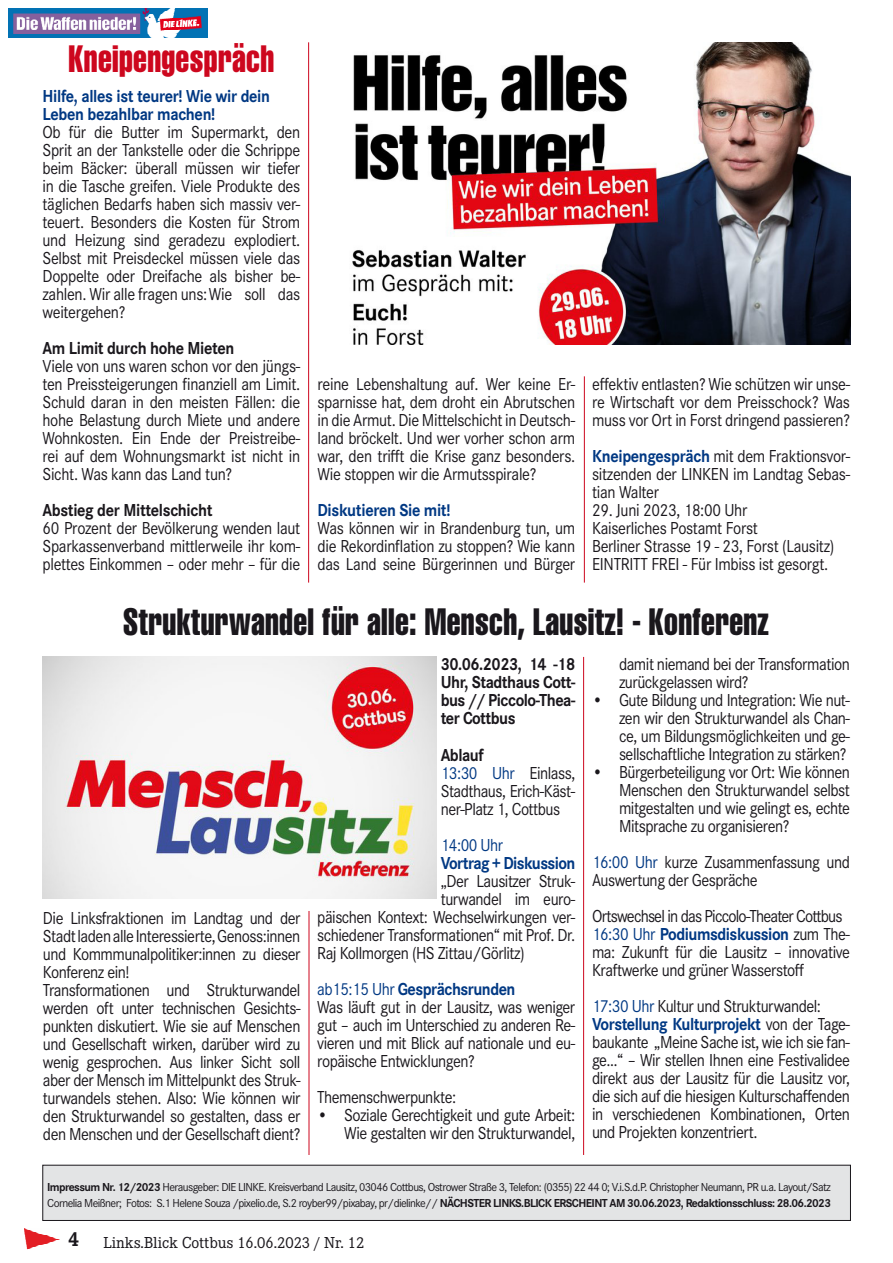
<style>
.page{position:relative;width:893px;height:1263px;background:#fff}
.page>*{position:absolute;margin:0;border:0;box-sizing:border-box;transform-origin:0 0}
.t1{font:extra-condensed 37.5px "Helvetica";letter-spacing:.01em;color:#1a171c;scale:.87 1}
.t2{font:extra-condensed 37.5px "Helvetica";letter-spacing:.01em;color:#cd071e;scale:.87 1}
.t3{font:700 21px "Corporate E";color:#1a171c}
.t4{font:18px/18px "Corporate S";letter-spacing:-.03em;color:#1a171c;text-align:justify;scale:.9 1}
.t5{font:700 18px/18px "Corporate S";letter-spacing:-.03em;color:#1a171c;text-align:justify;scale:.9 1}
.t6{font:700 18px/18px "Corporate S";letter-spacing:-.02em;color:#003883;scale:.9 1}
.t7{font:18px "Corporate S";letter-spacing:-.05em;color:#1a171c;scale:.9 1}
.t8{font:700 18px "Corporate S";letter-spacing:-.04em;color:#003883;scale:.9 1}
.t9{font:18px "Corporate S";letter-spacing:-.03em;color:#003883;scale:.9 1}
.t10{font:16.5px "Corporate E";color:#1a171c}
.t11{font:12px/16.5px "Corporate S";letter-spacing:-.05em;color:#1a171c}
.s1{font-weight:700;color:#003883}
.s2{color:#003883}
.s3{font-weight:400}
.s4{font-weight:700}
</style>
<div class="page">
<img style="left:24px;top:1229px;width:36px;height:20px">
<div style="left:43px;top:1165px;width:807px;height:55px;background:#e3e4e5"></div>
<div style="left:43px;top:1165px;width:808px;height:56px;border:1px solid #1a171c"></div>
<img style="left:9px;top:8px;width:198px;height:29px">
<hr style="left:308px;top:42px;width:1px;height:541px;background:#cd071e">
<hr style="left:584px;top:376px;width:1px;height:207px;background:#cd071e">
<img style="left:352px;top:43px;width:498px;height:301px">
<img style="left:43px;top:657px;width:393px;height:242px">
<hr style="left:583px;top:657px;width:1px;height:498px;background:#cd071e">
<hr style="left:309px;top:911px;width:1px;height:244px;background:#cd071e">
<p class="t2" style="left:69px;top:35px;width:238px">Kneipengespräch</p>
<p class="t6" style="left:43px;top:87px;width:254px">Hilfe, alles ist teurer! Wie wir dein<br>Leben bezahlbar machen!</p>
<p class="t4" style="left:43px;top:123px;width:288px">Ob für die Butter im Supermarkt, den Sprit an der Tankstelle oder die Schrippe beim Bäcker: überall müssen wir tiefer in die Tasche greifen. Viele Produkte des täglichen Bedarfs haben sich massiv ver&shy;teuert. Besonders die Kosten für Strom und Heizung sind geradezu explodiert.<br>Selbst mit Preisdeckel müssen viele das Doppelte oder Dreifache als bisher be&shy;zahlen. Wir alle fragen uns: Wie soll das weitergehen?</p>
<p class="t5" style="left:43px;top:339px;width:215px">Am Limit durch hohe Mieten</p>
<p class="t4" style="left:43px;top:357px;width:288px">Viele von uns waren schon vor den jüngs&shy;ten Preissteigerungen finanziell am Limit.<br>Schuld daran in den meisten Fällen: die hohe Belastung durch Miete und andere Wohnkosten. Ein Ende der Preistreibe&shy;rei auf dem Wohnungsmarkt ist nicht in Sicht. Was kann das Land tun?</p>
<p class="t5" style="left:43px;top:501px;width:191px">Abstieg der Mittelschicht</p>
<p class="t4" style="left:43px;top:519px;width:288px">60 Prozent der Bevölkerung wenden laut Sparkassenverband mittlerweile ihr kom&shy;plettes Einkommen – oder mehr – für die</p>
<p class="t4" style="left:317px;top:375px;width:288px">reine Lebenshaltung auf. Wer keine Er&shy;sparnisse hat, dem droht ein Abrutschen in die Armut. Die Mittelschicht in Deutsch&shy;land bröckelt. Und wer vorher schon arm war, den trifft die Krise ganz besonders.<br>Wie stoppen wir die Armutsspirale?</p>
<p class="t6" style="left:317px;top:501px;width:149px">Diskutieren Sie mit!</p>
<p class="t4" style="left:317px;top:519px;width:288px">Was können wir in Brandenburg tun, um die Rekordinflation zu stoppen? Wie kann das Land seine Bürgerinnen und Bürger</p>
<p class="t4" style="left:592px;top:375px;width:288px">effektiv entlasten? Wie schützen wir unse&shy;re Wirtschaft vor dem Preisschock? Was muss vor Ort in Forst dringend passieren?</p>
<p class="t4" style="left:592px;top:447px;width:288px"><span class="s1">Kneipengespräch</span> mit dem Fraktionsvor&shy;sitzenden der LINKEN im Landtag Sebas&shy;tian Walter</p>
<p class="t4" style="left:592px;top:501px;width:174px">29. Juni 2023, 18:00 Uhr</p>
<p class="t4" style="left:592px;top:519px;width:186px">Kaiserliches Postamt Forst</p>
<p class="t4" style="left:592px;top:537px;width:271px">Berliner Strasse 19 - 23, Forst (Lausitz)</p>
<p class="t4" style="left:592px;top:555px;width:264px">EINTRITT FREI - Für Imbiss ist gesorgt.</p>
<p class="t1" style="left:123px;top:598px;width:743px">Strukturwandel für alle: Mensch, Lausitz! - Konferenz</p>
<p class="t4" style="left:43px;top:909px;width:288px">Die Linksfraktionen im Landtag und der Stadt laden alle Interessierte, Genoss:innen und Kommmunalpolitiker:innen zu dieser Konferenz ein!</p>
<p class="t4" style="left:43px;top:981px;width:288px">Transformationen und Strukturwandel werden oft unter technischen Gesichts&shy;punkten diskutiert. Wie sie auf Menschen und Gesellschaft wirken, darüber wird zu wenig gesprochen. Aus linker Sicht soll aber der Mensch im Mittelpunkt des Struk&shy;turwandels stehen. Also: Wie können wir den Strukturwandel so gestalten, dass er den Menschen und der Gesellschaft dient?</p>
<p class="t5" style="left:441px;top:656px;width:151px">30.06.2023, 14 -18<br>Uhr, Stadthaus Cott&shy;bus // Piccolo-Thea&shy;ter Cottbus</p>
<p class="t5" style="left:441px;top:746px;width:49px">Ablauf</p>
<p class="t4" style="left:441px;top:764px;width:151px"><span class="s2">13:30 Uhr</span> Einlass, Stadthaus, Erich-Käst&shy;ner-Platz 1, Cottbus</p>
<p class="t9" style="left:441px;top:834px;width:71px">14:00 Uhr</p>
<p class="t8" style="left:441px;top:852px;width:151px">Vortrag + Diskussion</p>
<p class="t4" style="left:441px;top:872px;width:151px">„Der Lausitzer Struk-</p>
<p class="t4" style="left:441px;top:890px;width:151px">turwandel im euro-</p>
<p class="t4" style="left:317px;top:908px;width:288px">päischen Kontext: Wechselwirkungen ver-</p>
<p class="t4" style="left:317px;top:926px;width:288px">schiedener Transformationen“ mit Prof. Dr.</p>
<p class="t4" style="left:317px;top:944px;width:232px">Raj Kollmorgen (HS Zittau/Görlitz)</p>
<p class="t6" style="left:317px;top:980px;width:222px"><span class="s3">ab15:15 Uhr</span> Gesprächsrunden</p>
<p class="t4" style="left:317px;top:998px;width:288px">Was läuft gut in der Lausitz, was weniger gut – auch im Unterschied zu anderen Re&shy;vieren und mit Blick auf nationale und eu&shy;ropäische Entwicklungen?</p>
<p class="t4" style="left:317px;top:1088px;width:156px">Themenschwerpunkte:</p>
<p class="t4" style="left:317px;top:1106px;width:288px;text-align:right">• Soziale Gerechtigkeit und gute Arbeit:<br>Wie gestalten wir den Strukturwandel,</p>
<p class="t4" style="left:619px;top:655px;width:258px">damit niemand bei der Transformation zurückgelassen wird?</p>
<p class="t4" style="left:619px;top:691px;width:258px;text-indent:-27px">• Gute Bildung und Integration: Wie nut&shy;zen wir den Strukturwandel als Chan&shy;ce, um Bildungsmöglichkeiten und ge&shy;sellschaftliche Integration zu stärken?</p>
<p class="t4" style="left:619px;top:763px;width:258px;text-indent:-27px">• Bürgerbeteiligung vor Ort: Wie können Menschen den Strukturwandel selbst mitgestalten und wie gelingt es, echte Mitsprache zu organisieren?</p>
<p class="t4" style="left:592px;top:853px;width:288px"><span class="s2">16:00 Uhr</span> kurze Zusammenfassung und<br>Auswertung der Gespräche</p>
<p class="t7" style="left:592px;top:906px;width:280px">Ortswechsel in das Piccolo-Theater Cottbus</p>
<p class="t4" style="left:592px;top:925px;width:288px"><span class="s2">16:30 Uhr</span> <span class="s1">Podiumsdiskussion</span> zum The&shy;ma: Zukunft für die Lausitz – innovative Kraftwerke und grüner Wasserstoff</p>
<p class="t4" style="left:592px;top:997px;width:256px"><span class="s2">17:30 Uhr</span> Kultur und Strukturwandel:</p>
<p class="t4" style="left:592px;top:1015px;width:288px"><span class="s1">Vorstellung Kulturprojekt</span> von der Tage&shy;baukante „Meine Sache ist, wie ich sie fan&shy;ge…“ – Wir stellen Ihnen eine Festivalidee direkt aus der Lausitz für die Lausitz vor, die sich auf die hiesigen Kulturschaffenden in verschiedenen Kombinationen, Orten und Projekten konzentriert.</p>
<p class="t11" style="left:47px;top:1179px;width:785px"><span class="s4">Impressum Nr. 12/2023</span> Herausgeber: DIE LINKE. Kreisverband Lausitz, 03046 Cottbus, Ostrower Straße 3, Telefon: (0355) 22 44 0; V.i.S.d.P. Christopher Neumann, PR u.a. Layout/Satz<br>Cornelia Meißner; Fotos: S.1 Helene Souza /pixelio.de, S.2 royber99/pixabay, pr/dielinke// <span class="s4">NÄCHSTER LINKS.BLICK ERSCHEINT AM 30.06.2023, Redaktionsschluss: 28.06.2023</span></p>
<p class="t3" style="left:68px;top:1227px;width:12px">4</p>
<p class="t10" style="left:103px;top:1233px;width:263px">Links.Blick Cottbus 16.06.2023 / Nr. 12</p>
</div>
